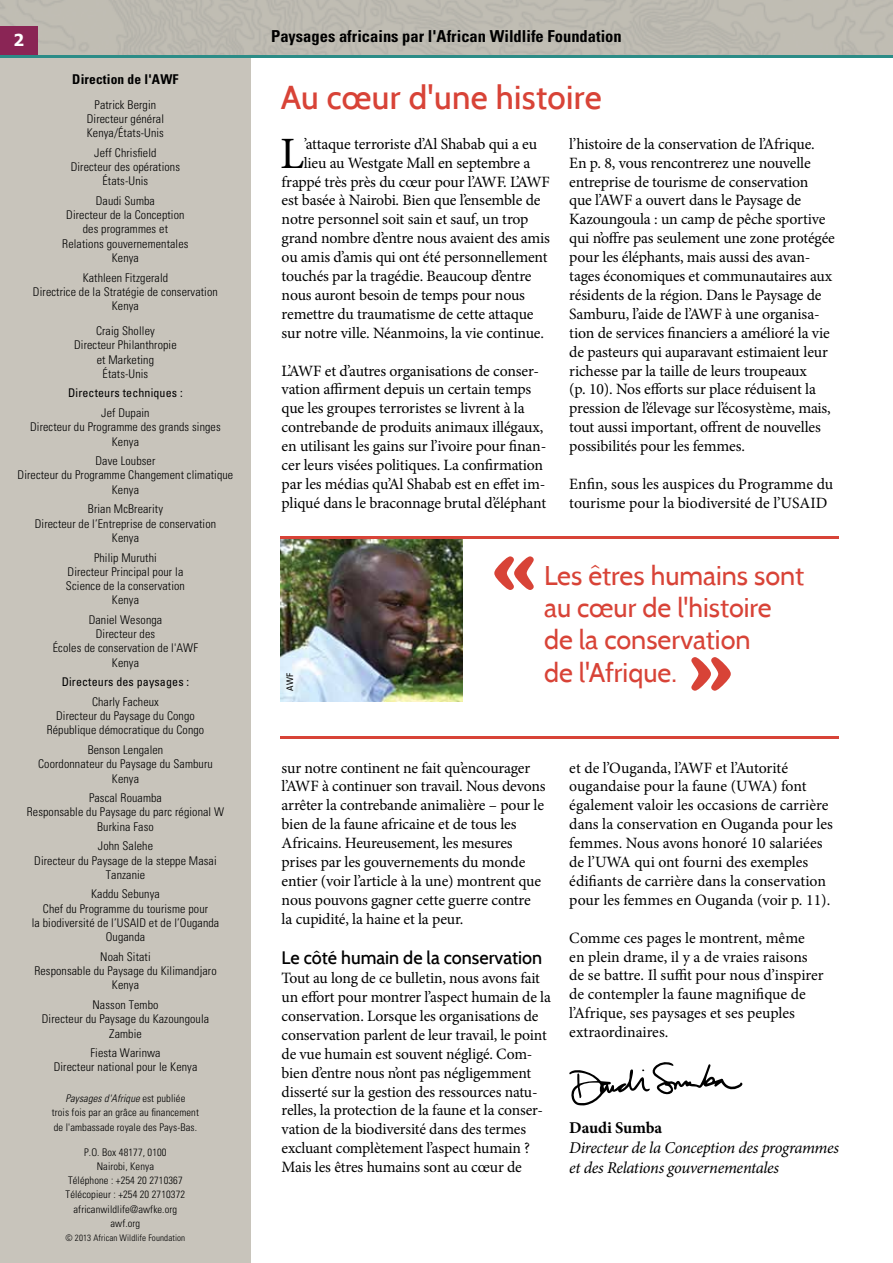
<style>
.page{position:relative;width:893px;height:1263px;background:#fff}
.page>*{position:absolute;margin:0;border:0;box-sizing:border-box;transform-origin:0 0}
.t1{font:44.85px "Minion Pro";color:#000}
.t2{font:500 33px "Cabin";letter-spacing:.01em;color:#d84337}
.t3{font:27px/32.4px "Cabin";color:#d84337}
.t4{font:500 18px "Cabin";color:#000}
.t5{font:italic 16.5px/19.8px "Minion Pro";letter-spacing:-.02em;color:#000}
.t6{font:700 condensed 16.5px "Univers";color:#000}
.t7{font:700 16.5px "Minion Pro";letter-spacing:-.01em;color:#000}
.t8{font:700 16.5px "Tahoma";color:#fff}
.t9{font:15.75px/18.9px "Minion Pro";letter-spacing:-.01em;color:#000}
.t10{font:700 condensed 13.5px "Univers";letter-spacing:.01em;color:#000}
.t11{font:300 condensed 12px/14.2px "Univers";letter-spacing:.01em;color:#000;text-align:center}
.t12{font:condensed 12px "Univers";letter-spacing:.01em;color:#000}
.t13{font:300 condensed 10.5px/14.2px "Univers";letter-spacing:.01em;color:#000;text-align:center}
.t14{font:300 condensed 9px "Univers";letter-spacing:.01em;color:#000}
.t15{font:condensed 9px "Univers";color:#000}
.s1{font-style:italic}
</style>
<div class="page">
<div style="left:0;top:0;width:893px;height:55px;background:#bebbb2"></div>
<div style="left:0;top:27px;width:37px;height:28px;background:#8a2555"></div>
<hr style="left:0;top:55px;width:893px;height:3px;background:#2b8c87">
<div style="left:0;top:58px;width:251px;height:1205px;background:#c8c4bb"></div>
<svg style="left:569px;top:1062px;width:173px;height:43px"></svg>
<img style="left:280px;top:539px;width:183px;height:162px">
<hr style="left:281px;top:536px;width:558px;height:2px;background:#d84337">
<hr style="left:281px;top:736px;width:558px;height:2px;background:#d84337">
<svg style="left:494px;top:556px;width:40px;height:34px"></svg>
<svg style="left:691px;top:657px;width:40px;height:34px"></svg>
<p class="t8" style="left:13px;top:28px;width:12px">2</p>
<p class="t6" style="left:271px;top:26px;width:352px">Paysages africains par l'African Wildlife Foundation</p>
<p class="t10" style="left:72px;top:70px;width:108px">Direction de l'AWF</p>
<p class="t11" style="left:87px;top:97px;width:79px">Patrick Bergin<br>Directeur général<br>Kenya/États-Unis</p>
<p class="t11" style="left:71px;top:145px;width:111px">Jeff Chrisfield<br>Directeur des opérations<br>États-Unis</p>
<p class="t11" style="left:62px;top:194px;width:128px">Daudi Sumba<br>Directeur de la Conception des programmes et<br>Relations gouvernementales<br>Kenya</p>
<p class="t11" style="left:33px;top:270px;width:186px">Kathleen Fitzgerald<br>Directrice de la Stratégie de conservation<br>Kenya</p>
<p class="t11" style="left:74px;top:324px;width:104px">Craig Sholley<br>Directeur Philanthropie et Marketing<br>États-Unis</p>
<p class="t12" style="left:68px;top:386px;width:116px">Directeurs techniques :</p>
<p class="t11" style="left:30px;top:406px;width:192px">Jef Dupain<br>Directeur du Programme des grands singes<br>Kenya</p>
<p class="t11" style="left:18px;top:454px;width:217px">Dave Loubser<br>Directeur du Programme Changement climatique<br>Kenya</p>
<p class="t11" style="left:35px;top:502px;width:183px">Brian McBrearity<br>Directeur de l’Entreprise de conservation<br>Kenya</p>
<p class="t11" style="left:66px;top:550px;width:120px">Philip Muruthi<br>Directeur Principal pour la<br>Science de la conservation<br>Kenya</p>
<p class="t11" style="left:53px;top:612px;width:147px">Daniel Wesonga<br>Directeur des<br>Écoles de conservation de l'AWF<br>Kenya</p>
<p class="t12" style="left:62px;top:674px;width:129px">Directeurs des paysages :</p>
<p class="t11" style="left:47px;top:695px;width:159px">Charly Facheux<br>Directeur du Paysage du Congo<br>République démocratique du Congo</p>
<p class="t11" style="left:38px;top:743px;width:176px">Benson Lengalen<br>Coordonnateur du Paysage du Samburu<br>Kenya</p>
<p class="t11" style="left:27px;top:791px;width:199px">Pascal Rouamba<br>Responsable du Paysage du parc régional W<br>Burkina Faso</p>
<p class="t11" style="left:34px;top:839px;width:184px">John Salehe<br>Directeur du Paysage de la steppe Masai<br>Tanzanie</p>
<p class="t11" style="left:32px;top:887px;width:189px">Kaddu Sebunya<br>Chef du Programme du tourisme pour<br>la biodiversité de l’USAID et de l’Ouganda<br>Ouganda</p>
<p class="t11" style="left:34px;top:949px;width:184px">Noah Sitati<br>Responsable du Paysage du Kilimandjaro<br>Kenya</p>
<p class="t11" style="left:42px;top:998px;width:169px">Nasson Tembo<br>Directeur du Paysage du Kazoungoula<br>Zambie</p>
<p class="t11" style="left:54px;top:1046px;width:145px">Fiesta Warinwa<br>Directeur national pour le Kenya</p>
<p class="t13" style="left:52px;top:1091px;width:149px"><span class="s1">Paysages d'Afrique</span> est publiée<br>trois fois par an grâce au financement de l'ambassade royale des Pays-Bas.</p>
<p class="t13" style="left:66px;top:1145px;width:121px">P.O. Box 48177, 0100<br>Nairobi, Kenya<br>Téléphone : +254 20 2710367<br>Télécopieur : +254 20 2710372 africanwildlife@awfke.org awf.org</p>
<p class="t14" style="left:66px;top:1233px;width:121px">© 2013 African Wildlife Foundation</p>
<h2 class="t2" style="left:281px;top:77px;width:322px">Au cœur d'une histoire</h2>
<h1 class="t1" style="left:280px;top:123px;width:26px">L</h1>
<p class="t9" style="left:304px;top:134px;width:235px">’attaque terroriste d’Al Shabab qui a eu</p>
<p class="t9" style="left:304px;top:153px;width:228px">lieu au Westgate Mall en septembre a</p>
<p class="t9" style="left:282px;top:172px;width:270px">frappé très près du cœur pour l’AWF. L’AWF</p>
<p class="t9" style="left:282px;top:191px;width:260px">est basée à Nairobi. Bien que l’ensemble de</p>
<p class="t9" style="left:282px;top:210px;width:248px">notre personnel soit sain et sauf, un trop</p>
<p class="t9" style="left:282px;top:229px;width:270px">grand nombre d’entre nous avaient des amis</p>
<p class="t9" style="left:282px;top:248px;width:267px">ou amis d’amis qui ont été personnellement</p>
<p class="t9" style="left:282px;top:267px;width:251px">touchés par la tragédie. Beaucoup d’entre</p>
<p class="t9" style="left:282px;top:286px;width:245px">nous auront besoin de temps pour nous</p>
<p class="t9" style="left:282px;top:304px;width:253px">remettre du traumatisme de cette attaque</p>
<p class="t9" style="left:282px;top:323px;width:264px">sur notre ville. Néanmoins, la vie continue.</p>
<p class="t9" style="left:282px;top:361px;width:266px">L’AWF et d’autres organisations de conser&shy;vation affirment depuis un certain temps que les groupes terroristes se livrent à la contrebande de produits animaux illégaux, en utilisant les gains sur l’ivoire pour finan&shy;cer leurs visées politiques. La confirmation par les médias qu’Al Shabab est en effet im&shy;pliqué dans le braconnage brutal d’éléphant</p>
<p class="t9" style="left:569px;top:134px;width:267px">l’histoire de la conservation de l’Afrique.<br>En p. 8, vous rencontrerez une nouvelle entreprise de tourisme de conservation que l’AWF a ouvert dans le Paysage de Kazoungoula : un camp de pêche sportive qui n’offre pas seulement une zone protégée pour les éléphants, mais aussi des avan&shy;tages économiques et communautaires aux résidents de la région. Dans le Paysage de Samburu, l’aide de l’AWF à une organisa&shy;tion de services financiers a amélioré la vie de pasteurs qui auparavant estimaient leur richesse par la taille de leurs troupeaux<br>(p. 10). Nos efforts sur place réduisent la pression de l’élevage sur l’écosystème, mais, tout aussi important, offrent de nouvelles possibilités pour les femmes.</p>
<p class="t9" style="left:569px;top:475px;width:265px">Enfin, sous les auspices du Programme du tourisme pour la biodiversité de l’USAID</p>
<p class="t15" style="left:284px;top:691px;width:19px;rotate:-90deg">AWF</p>
<h3 class="t3" style="left:544px;top:559px;width:262px">Les êtres humains sont au cœur de l'histoire de la conservation<br>de l'Afrique.</h3>
<p class="t9" style="left:282px;top:758px;width:266px">sur notre continent ne fait qu’encourager l’AWF à continuer son travail. Nous devons arrêter la contrebande animalière – pour le bien de la faune africaine et de tous les Africains. Heureusement, les mesures prises par les gouvernements du monde entier (voir l’article à la une) montrent que nous pouvons gagner cette guerre contre<br>la cupidité, la haine et la peur.</p>
<p class="t4" style="left:282px;top:947px;width:262px">Le côté humain de la conservation</p>
<p class="t9" style="left:282px;top:969px;width:271px">Tout au long de ce bulletin, nous avons fait un effort pour montrer l’aspect humain de la conservation. Lorsque les organisations de conservation parlent de leur travail, le point de vue humain est souvent négligé. Com&shy;bien d’entre nous n’ont pas négligemment disserté sur la gestion des ressources natu&shy;relles, la protection de la faune et la conser&shy;vation de la biodiversité dans des termes excluant complètement l’aspect humain ?<br>Mais les êtres humains sont au cœur de</p>
<p class="t9" style="left:569px;top:758px;width:265px">et de l’Ouganda, l’AWF et l’Autorité ougandaise pour la faune (UWA) font également valoir les occasions de carrière dans la conservation en Ouganda pour les femmes. Nous avons honoré 10 salariées de l’UWA qui ont fourni des exemples édifiants de carrière dans la conservation pour les femmes en Ouganda (voir p. 11).</p>
<p class="t9" style="left:569px;top:928px;width:256px">Comme ces pages le montrent, même en plein drame, il y a de vraies raisons de se battre. Il suffit pour nous d’inspirer de contempler la faune magnifique de l’Afrique, ses paysages et ses peuples extraordinaires.</p>
<p class="t7" style="left:569px;top:1116px;width:94px">Daudi Sumba</p>
<p class="t5" style="left:569px;top:1138px;width:271px">Directeur de la Conception des programmes et des Relations gouvernementales</p>
</div>
